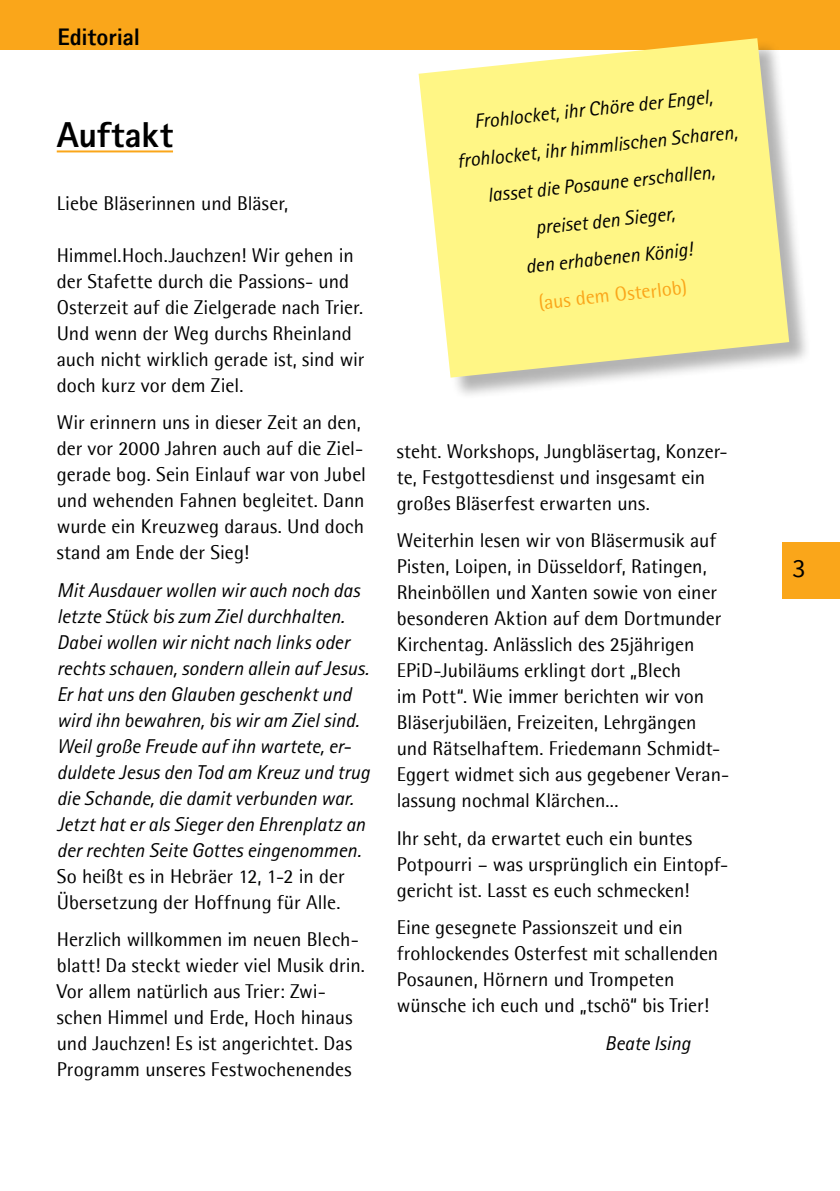
<style>
.page{position:relative;width:840px;height:1191px;background:#fff}
.page>*{position:absolute;margin:0;border:0;box-sizing:border-box;transform-origin:0 0}
.t1{font:800 36px "Rotis Sans Serif Std";color:#000}
.t2{font:26px "Source Sans Pro";color:#000}
.t3{font:800 24px "Agfa Rotis Sans Serif";letter-spacing:-.005em;color:#000}
.t4{font:20px/26px "Agfa Rotis Semisans";color:#000}
.t5{font:italic 20px/26px "Rotis Sans Serif Std";letter-spacing:-.005em;color:#000;text-align:center}
.t6{font:20px "Agfa Rotis Semisans";color:#faa61a}
</style>
<div class="page">
<div style="left:0;top:0;width:839px;height:50px;background:#faa61a"></div>
<div style="left:782px;top:542px;width:57px;height:56px;background:#faa61a"></div>
<div style="left:420px;top:40px;width:390px;height:360px;background:#000;opacity:.3"></div>
<svg style="left:418px;top:38px;width:370px;height:340px;background:#fbf18f"></svg>
<hr style="left:57px;top:150px;width:116px;height:2px;background:#faa61a">
<p class="t3" style="left:57px;top:22px;width:84px">Editorial</p>
<h1 class="t1" style="left:57px;top:112px;width:118px">Auftakt</h1>
<p class="t4" style="left:57px;top:190px;width:233px">Liebe Bläserinnen und Bläser,</p>
<p class="t4" style="left:57px;top:242px;width:309px">Himmel.Hoch.Jauchzen! Wir gehen in der Stafette durch die Passions- und Osterzeit auf die Zielgerade nach Trier.<br>Und wenn der Weg durchs Rheinland auch nicht wirklich gerade ist, sind wir doch kurz vor dem Ziel.</p>
<p class="t4" style="left:57px;top:409px;width:310px">Wir erinnern uns in dieser Zeit an den, der vor 2000 Jahren auch auf die Ziel&shy;gerade bog. Sein Einlauf war von Jubel und wehenden Fahnen begleitet. Dann wurde ein Kreuzweg daraus. Und doch stand am Ende der Sieg!</p>
<p class="t5" style="left:57px;top:577px;width:314px;text-align:left">Mit Ausdauer wollen wir auch noch das letzte Stück bis zum Ziel durchhalten.<br>Dabei wollen wir nicht nach links oder rechts schauen, sondern allein auf Jesus.<br>Er hat uns den Glauben geschenkt und wird ihn bewahren, bis wir am Ziel sind.<br>Weil große Freude auf ihn wartete, er&shy;duldete Jesus den Tod am Kreuz und trug die Schande, die damit verbunden war.<br>Jetzt hat er als Sieger den Ehrenplatz an der rechten Seite Gottes eingenommen.</p>
<p class="t4" style="left:57px;top:862px;width:289px">So heißt es in Hebräer 12, 1-2 in der<br>Übersetzung der Hoffnung für Alle.</p>
<p class="t4" style="left:57px;top:926px;width:309px">Herzlich willkommen im neuen Blech&shy;blatt! Da steckt wieder viel Musik drin.<br>Vor allem natürlich aus Trier: Zwi&shy;schen Himmel und Erde, Hoch hinaus und Jauchzen! Es ist angerichtet. Das Programm unseres Festwochenendes</p>
<p class="t5" style="left:451px;top:105px;width:283px;line-height:37.4px;rotate:-6deg">Frohlocket, ihr Chöre der Engel, frohlocket, ihr himmlischen Scharen, lasset die Posaune erschallen, preiset den Sieger,<br>den erhabenen König!</p>
<p class="t6" style="left:537px;top:291px;width:150px;rotate:-6deg">(aus dem Osterlob)</p>
<p class="t4" style="left:396px;top:438px;width:332px">steht. Workshops, Jungbläsertag, Konzer&shy;te, Festgottesdienst und insgesamt ein großes Bläserfest erwarten uns.</p>
<p class="t4" style="left:396px;top:527px;width:334px">Weiterhin lesen wir von Bläsermusik auf Pisten, Loipen, in Düsseldorf, Ratingen, Rheinböllen und Xanten sowie von einer besonderen Aktion auf dem Dortmunder Kirchentag. Anlässlich des 25jährigen EPiD-Jubiläums erklingt dort „Blech<br>im Pott“. Wie immer berichten wir von Bläserjubiläen, Freizeiten, Lehrgängen und Rätselhaftem. Friedemann Schmidt-Eggert widmet sich aus gegebener Veran&shy;lassung nochmal Klärchen...</p>
<p class="t4" style="left:396px;top:824px;width:333px">Ihr seht, da erwartet euch ein buntes<br>Potpourri – was ursprünglich ein Eintopf&shy;gericht ist. Lasst es euch schmecken!</p>
<p class="t4" style="left:396px;top:914px;width:323px">Eine gesegnete Passionszeit und ein frohlockendes Osterfest mit schallenden Posaunen, Hörnern und Trompeten wünsche ich euch und „tschö“ bis Trier!</p>
<p class="t5" style="left:604px;top:1030px;width:87px">Beate Ising</p>
<h2 class="t2" style="left:792px;top:552px;width:14px">3</h2>
</div>
